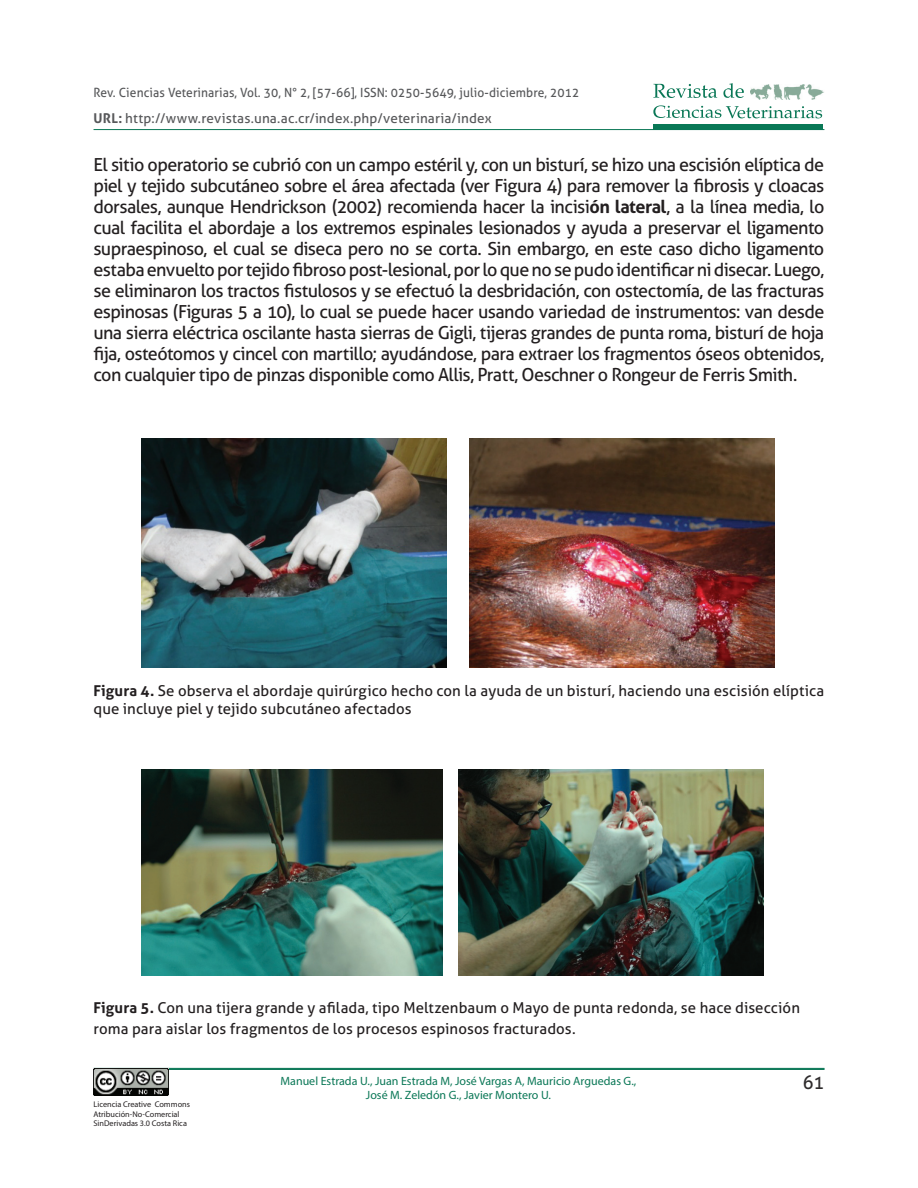
<style>
.page{position:relative;width:918px;height:1188px;background:#fff}
.page>*{position:absolute;margin:0;border:0;box-sizing:border-box;transform-origin:0 0}
.t1{font:19.05px "Aller";color:#2e2b2c;scale:.94 1}
.t2{font:18px/21px "Aller";letter-spacing:-.035em;color:#231f20;text-align:justify}
.t3{font:15px/18px "Aller";letter-spacing:.005em;color:#231f20}
.t4{font:13.5px "Aller";letter-spacing:.01em;color:#57585a}
.t5{font:12.75px "Aller";letter-spacing:.01em;color:#57585a;scale:.94 1}
.t6{font:12px "Myriad Pro";color:#0a7756}
.t7{font:8.25px/9.8px "Myriad Pro";color:#231f20}
.s1{font-weight:700}
</style>
<div class="page">
<svg style="left:653px;top:84px;width:64px;height:14px"></svg>
<svg style="left:723px;top:83px;width:21px;height:15px"></svg>
<svg style="left:653px;top:105px;width:169px;height:13px"></svg>
<img style="left:653px;top:125px;width:169px;height:4px">
<img style="left:751px;top:84px;width:73px;height:15px">
<hr style="left:94px;top:129px;width:730px;height:1px;background:#0a7756">
<hr style="left:94px;top:1069px;width:730px;height:1px;background:#0a7756">
<hr style="left:94px;top:1068px;width:730px;height:1px;background:#0a7756">
<img style="left:94px;top:1069px;width:75px;height:26px">
<img style="left:141px;top:439px;width:305px;height:228px">
<img style="left:470px;top:439px;width:305px;height:228px">
<img style="left:141px;top:769px;width:302px;height:206px">
<img style="left:458px;top:769px;width:305px;height:206px">
<p class="t5" style="left:94px;top:85px;width:518px">Rev. Ciencias Veterinarias, Vol. 30, N° 2, [57-66], ISSN: 0250-5649, julio-diciembre, 2012</p>
<p class="t4" style="left:94px;top:110px;width:400px"><span class="s1">URL:</span> http://www.revistas.una.ac.cr/index.php/veterinaria/index</p>
<p class="t2" style="left:94px;top:154px;width:732px">El sitio operatorio se cubrió con un campo estéril y, con un bisturí, se hizo una escisión elíptica de piel y tejido subcutáneo sobre el área afectada (ver Figura 4) para remover la fibrosis y cloacas dorsales, aunque Hendrickson (2002) recomienda hacer la incisi<span class="s1">ón lateral</span>, a la línea media, lo cual facilita el abordaje a los extremos espinales lesionados y ayuda a preservar el ligamento supraespinoso, el cual se diseca pero no se corta. Sin embargo, en este caso dicho ligamento estaba envuelto por tejido fibroso post-lesional, por lo que no se pudo identificar ni disecar. Luego, se eliminaron los tractos fistulosos y se efectuó la desbridación, con ostectomía, de las fracturas espinosas (Figuras 5 a 10), lo cual se puede hacer usando variedad de instrumentos: van desde una sierra eléctrica oscilante hasta sierras de Gigli, tijeras grandes de punta roma, bisturí de hoja fija, osteótomos y cincel con martillo; ayudándose, para extraer los fragmentos óseos obtenidos, con cualquier tipo de pinzas disponible como Allis, Pratt, Oeschner o Rongeur de Ferris Smith.</p>
<p class="t3" style="left:94px;top:682px;width:732px"><span class="s1">Figura 4.</span> Se observa el abordaje quirúrgico hecho con la ayuda de un bisturí, haciendo una escisión elíptica que incluye piel y tejido subcutáneo afectados</p>
<p class="t3" style="left:94px;top:997px;width:708px;line-height:21px"><span class="s1">Figura 5.</span> Con una tijera grande y afilada, tipo Meltzenbaum o Mayo de punta redonda, se hace disección roma para aislar los fragmentos de los procesos espinosos fracturados.</p>
<p class="t7" style="left:94px;top:1099px;width:98px">Licencia Creative Commons<br>Atribución-No-Comercial<br>SinDerivadas 3.0 Costa Rica</p>
<p class="t6" style="left:281px;top:1074px;width:357px">Manuel Estrada U., Juan Estrada M, José Vargas A, Mauricio Arguedas G.,</p>
<p class="t1" style="left:803px;top:1071px;width:25px">61</p>
<p class="t6" style="left:366px;top:1087px;width:187px">José M. Zeledón G., Javier Montero U.</p>
</div>
